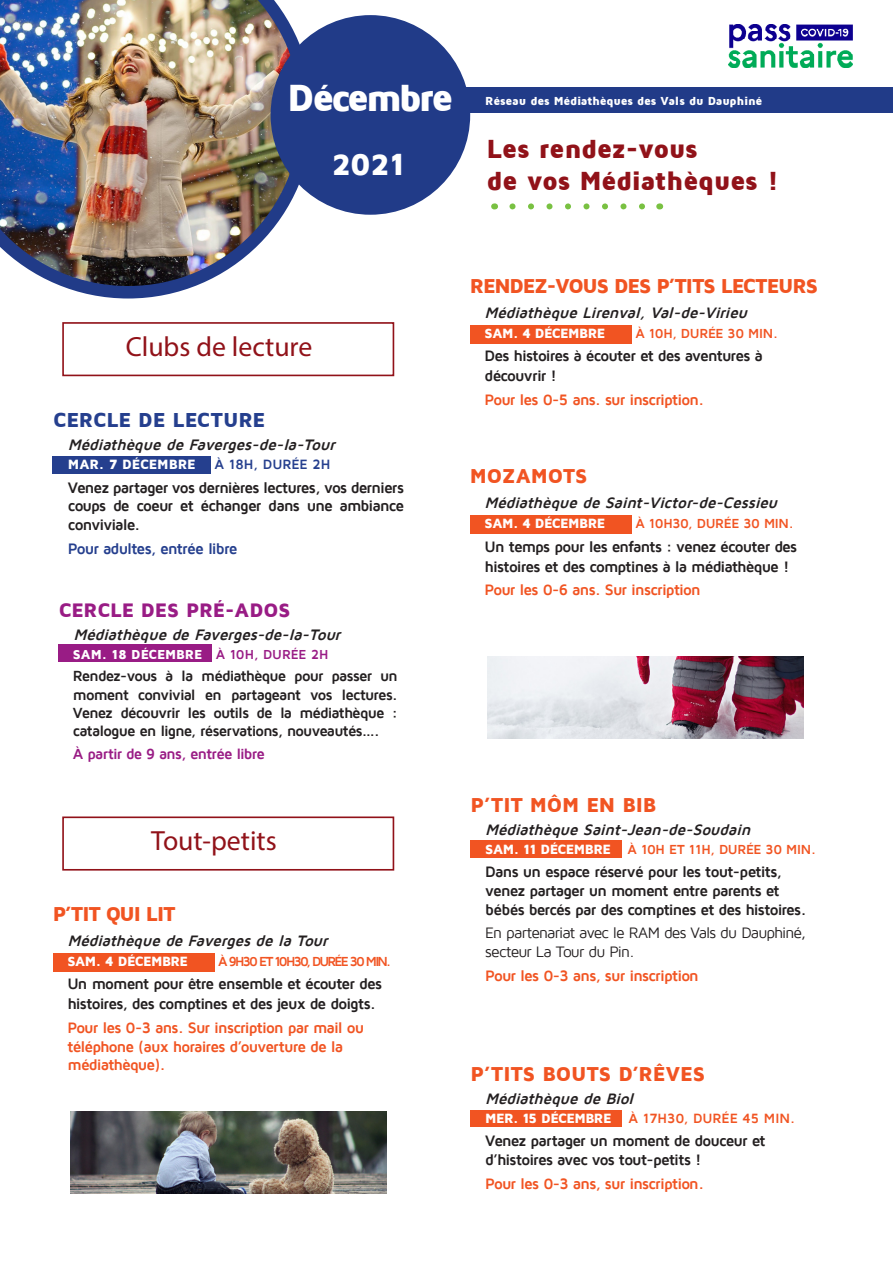
<style>
.page{position:relative;width:893px;height:1263px;background:#fff}
.page>*{position:absolute;margin:0;border:0;box-sizing:border-box;transform-origin:0 0}
.t1{font:900 39px "Maven Pro";letter-spacing:-.08em;color:#fff}
.t2{font:900 31.5px "Maven Pro";color:#fff}
.t3{font:27.75px "Myriad Pro";color:#911219}
.t4{font:900 27px "Maven Pro";letter-spacing:-.015em;color:#911219}
.t5{font:900 20.85px "Maven Pro";letter-spacing:-.005em;color:#253f8e}
.t6{font:900 20.7px "Maven Pro";letter-spacing:-.05em;color:#f15422}
.t7{font:900 20.7px "Maven Pro";letter-spacing:-.025em;color:#f15422}
.t8{font:900 20.7px "Maven Pro";color:#f15422}
.t9{font:900 20.7px "Maven Pro";letter-spacing:-.005em;color:#f15422}
.t10{font:900 20.1px "Maven Pro";letter-spacing:-.005em;color:#991c85}
.t11{font:700 15.6px/20px "Maven Pro";letter-spacing:-.055em;color:#231f20}
.t12{font:italic 700 15.6px "Maven Pro";color:#231f20}
.t13{font:700 15.6px/18.6px "Maven Pro";letter-spacing:-.055em;color:#f15422}
.t14{font:15.6px/18.6px "Maven Pro";letter-spacing:-.055em;color:#231f20}
.t15{font:700 15.6px "Maven Pro";letter-spacing:-.055em;color:#253f8e}
.t16{font:700 15.15px/18.1px "Maven Pro";letter-spacing:-.055em;color:#231f20;text-align:justify}
.t17{font:700 15.15px "Maven Pro";letter-spacing:-.055em;color:#991c85}
.t18{font:900 13.95px "Maven Pro";letter-spacing:-.005em;color:#fff}
.t19{font:700 13.95px "Maven Pro";color:#253f8e}
.t20{font:900 13.8px "Maven Pro";letter-spacing:-.035em;color:#fff}
.t21{font:700 13.8px "Maven Pro";color:#f15422}
.t22{font:700 13.5px "Maven Pro";letter-spacing:-.03em;color:#f15422}
.t23{font:700 13.5px "Maven Pro";letter-spacing:-.13em;color:#f15422}
.t24{font:900 13.35px "Maven Pro";letter-spacing:-.005em;color:#fff}
.t25{font:900 12px "Maven Pro";letter-spacing:-.015em;color:#fff}
.s1{font-weight:700;color:#991c85}
.s2{font-weight:900;font-size:13.8px;color:#fff}
.s3{font-weight:900;color:#fff}
</style>
<div class="page">
<div style="left:431px;top:88px;width:462px;height:25px;background:#213b88"></div>
<img style="left:0;top:0;width:313px;height:298px">
<svg style="left:512px;top:203px;width:133px;height:6px"></svg>
<div style="left:271px;top:15px;width:199px;height:200px;background:#213b88;border-radius:50%"></div>
<div style="left:62px;top:816px;width:332px;height:54px;border:2px solid #911219"></div>
<div style="left:62px;top:322px;width:332px;height:54px;border:2px solid #911219"></div>
<div style="left:52px;top:456px;width:159px;height:18px;background:#253f8e"></div>
<div style="left:59px;top:645px;width:153px;height:17px;background:#991c85"></div>
<img style="left:728px;top:24px;width:125px;height:43px">
<div style="left:53px;top:953px;width:161px;height:19px;background:#f15422"></div>
<div style="left:470px;top:325px;width:161px;height:19px;background:#f15422"></div>
<div style="left:470px;top:515px;width:161px;height:19px;background:#f15422"></div>
<div style="left:471px;top:840px;width:151px;height:18px;background:#f15422"></div>
<div style="left:471px;top:1110px;width:151px;height:17px;background:#f15422"></div>
<img style="left:71px;top:1112px;width:315px;height:82px">
<img style="left:488px;top:656px;width:315px;height:83px">
<p class="t1" style="left:287px;top:77px;width:168px">Décembre</p>
<p class="t2" style="left:332px;top:148px;width:75px">2021</p>
<p class="t25" style="left:485px;top:94px;width:279px">Réseau des Médiathèques des Vals du Dauphiné</p>
<p class="t4" style="left:487px;top:134px;width:213px">Les rendez-vous</p>
<p class="t4" style="left:487px;top:167px;width:294px">de vos Médiathèques !</p>
<p class="t3" style="left:126px;top:329px;width:188px">Clubs de lecture</p>
<p class="t5" style="left:53px;top:408px;width:214px">CERCLE DE LECTURE</p>
<p class="t12" style="left:68px;top:437px;width:273px">Médiathèque de Faverges-de-la-Tour</p>
<p class="t18" style="left:68px;top:457px;width:129px">MAR. 7 DÉCEMBRE</p>
<p class="t19" style="left:214px;top:457px;width:118px">À 18H, DURÉE 2H</p>
<p class="t11" style="left:68px;top:478px;width:338px;line-height:18.8px;text-align:justify">Venez partager vos dernières lectures, vos derniers coups de coeur et échanger dans une ambiance conviviale.</p>
<p class="t15" style="left:68px;top:540px;width:171px">Pour adultes, entrée libre</p>
<p class="t10" style="left:59px;top:599px;width:233px">CERCLE DES PRÉ-ADOS</p>
<p class="t12" style="left:73px;top:627px;width:273px">Médiathèque de Faverges-de-la-Tour</p>
<p class="t24" style="left:73px;top:647px;width:257px">SAM. 18 DÉCEMBRE <span class="s1">À 10H, DURÉE 2H</span></p>
<p class="t16" style="left:73px;top:667px;width:326px">Rendez-vous à la médiathèque pour passer un moment convivial en partageant vos lectures.<br>Venez découvrir les outils de la médiathèque : catalogue en ligne, réservations, nouveautés….</p>
<p class="t17" style="left:73px;top:745px;width:193px">À partir de 9 ans, entrée libre</p>
<p class="t3" style="left:151px;top:824px;width:127px">Tout-petits</p>
<p class="t7" style="left:53px;top:903px;width:124px">P’TIT QUI LIT</p>
<p class="t12" style="left:68px;top:932px;width:266px">Médiathèque de Favergesde la Tour</p>
<p class="t20" style="left:68px;top:953px;width:122px">SAM. 4 DÉCEMBRE</p>
<p class="t23" style="left:218px;top:954px;width:174px">À 9H30 ET 10H30, DURÉE 30 MIN.</p>
<p class="t11" style="left:68px;top:974px;width:316px">Un moment pour être ensemble et écouter des histoires, des comptines et des jeux de doigts.</p>
<p class="t13" style="left:68px;top:1018px;width:298px">Pour les 0-3 ans. Sur inscription par mail ou téléphone (aux horaires d’ouverture de la médiathèque).</p>
<p class="t6" style="left:470px;top:274px;width:350px">RENDEZ-VOUS DES P’TITS LECTEURS</p>
<p class="t12" style="left:485px;top:304px;width:268px">Médiathèque Lirenval,Val-de-Virieu</p>
<p class="t20" style="left:485px;top:325px;width:122px">SAM. 4 DÉCEMBRE</p>
<p class="t22" style="left:635px;top:326px;width:144px">À 10H, DURÉE 30 MIN.</p>
<p class="t11" style="left:485px;top:346px;width:280px">Des histoires à écouter et des aventures à découvrir !</p>
<p class="t13" style="left:485px;top:390px;width:221px">Pour les 0-5 ans. sur inscription.</p>
<p class="t9" style="left:470px;top:465px;width:119px">MOZAMOTS</p>
<p class="t12" style="left:485px;top:494px;width:298px">Médiathèque de Saint-Victor-de-Cessieu</p>
<p class="t20" style="left:485px;top:516px;width:122px">SAM. 4 DÉCEMBRE</p>
<p class="t22" style="left:635px;top:516px;width:160px">À 10H30, DURÉE 30 MIN.</p>
<p class="t11" style="left:485px;top:536px;width:314px">Un temps pour les enfants : venez écouter des histoires et des comptines à la médiathèque !</p>
<p class="t13" style="left:485px;top:581px;width:218px">Pour les 0-6 ans. Sur inscription</p>
<p class="t7" style="left:471px;top:793px;width:188px">P’TIT MÔM EN BIB</p>
<p class="t12" style="left:485px;top:822px;width:271px">Médiathèque Saint-Jean-de-Soudain</p>
<p class="t22" style="left:485px;top:842px;width:332px"><span class="s2">SAM. 11 DÉCEMBRE</span> À 10H ET 11H, DURÉE 30 MIN.</p>
<p class="t11" style="left:485px;top:863px;width:323px;line-height:18.6px">Dans un espace réservé pour les tout-petits, venez partager un moment entre parents et bébés bercés par des comptines et des histoires.</p>
<p class="t14" style="left:485px;top:924px;width:322px">En partenariat avec le RAM des Vals du Dauphiné, secteur La Tour du Pin.</p>
<p class="t13" style="left:485px;top:966px;width:215px">Pour les 0-3 ans, sur inscription</p>
<p class="t8" style="left:471px;top:1062px;width:236px">P’TITS BOUTS D’RÊVES</p>
<p class="t12" style="left:485px;top:1091px;width:154px">Médiathèque de Biol</p>
<p class="t21" style="left:485px;top:1111px;width:311px"><span class="s3">MER. 15 DÉCEMBRE</span> À 17H30, DURÉE 45 MIN.</p>
<p class="t11" style="left:485px;top:1132px;width:282px;line-height:18.6px">Venez partager un moment de douceur et d’histoires avec vos tout-petits !</p>
<p class="t13" style="left:485px;top:1174px;width:220px">Pour les 0-3 ans, sur inscription.</p>
</div>
